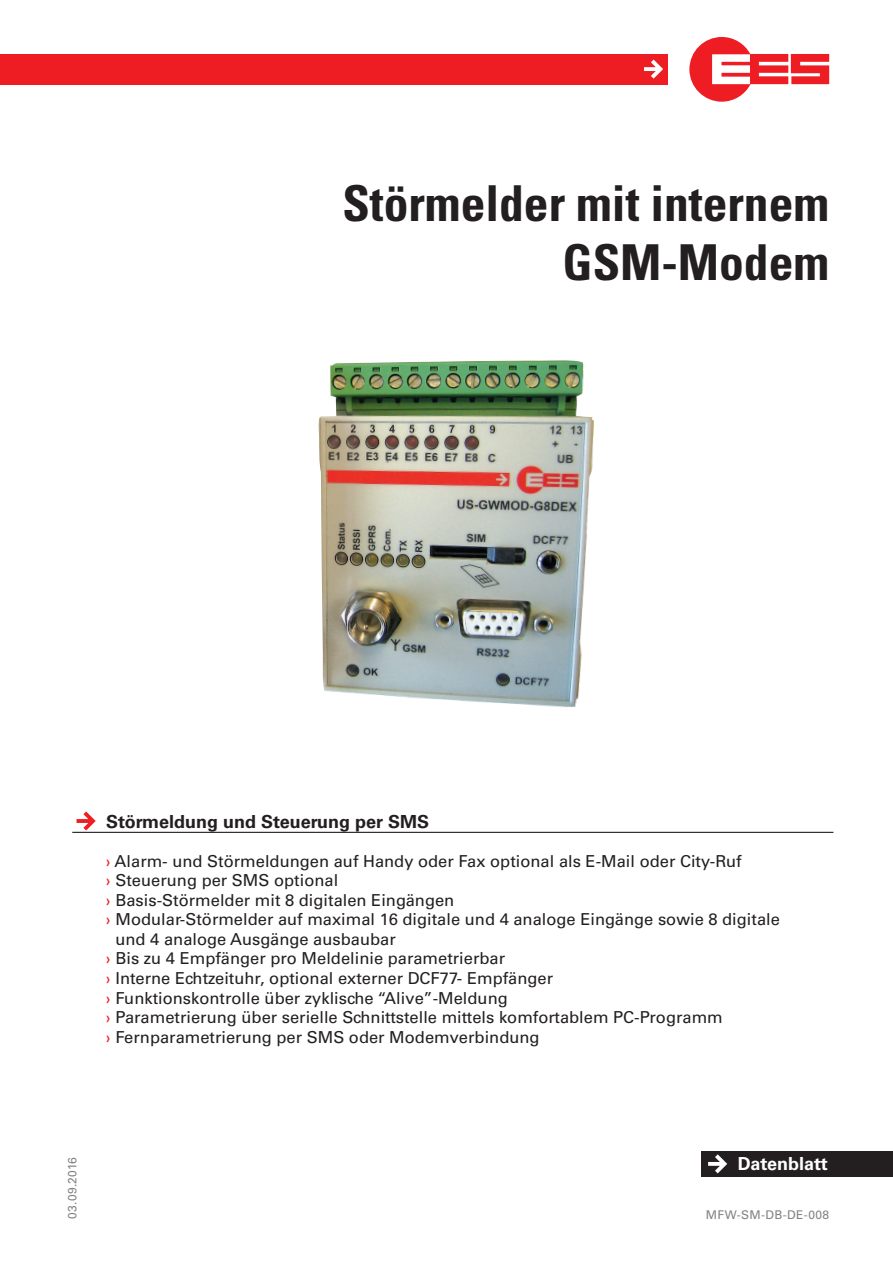
<style>
.page{position:relative;width:893px;height:1263px;background:#fff}
.page>*{position:absolute;margin:0;border:0;box-sizing:border-box;transform-origin:0 0}
.t1{font:700 condensed 49.5px/58.7px "Univers LT Std";color:#231f20;text-align:right}
.t2{font:700 18px "Univers LT Std";color:#231f20}
.t3{font:700 18px "Univers LT Std";color:#fff}
.t4{font:16.5px "Univers LT Std";color:#231f20}
.t5{font:12px "Univers LT Std";letter-spacing:.025em;color:#808285}
.s1{color:#ee1d23}
</style>
<div class="page">
<svg style="left:689px;top:37px;width:140px;height:65px"></svg>
<div style="left:0;top:54px;width:667px;height:30px;background:#ee1d23"></div>
<svg style="left:644px;top:60px;width:19px;height:19px"></svg>
<hr style="left:72px;top:832px;width:761px;height:1px;background:#231f20">
<svg style="left:77px;top:811px;width:19px;height:19px"></svg>
<div style="left:701px;top:1151px;width:192px;height:25px;background:#231f20"></div>
<svg style="left:708px;top:1154px;width:19px;height:19px"></svg>
<img style="left:318px;top:360px;width:276px;height:347px">
<h1 class="t1" style="left:342px;top:174px;width:488px">Störmelder mit internem<br>GSM-Modem</h1>
<p class="t2" style="left:106px;top:811px;width:324px">Störmeldung und Steuerung per SMS</p>
<p class="t4" style="left:106px;top:851px;width:637px"><span class="s1">›</span> Alarm- und Störmeldungen auf Handy oder Fax optional als E-Mail oder City-Ruf</p>
<p class="t4" style="left:106px;top:870px;width:233px"><span class="s1">›</span> Steuerung per SMS optional</p>
<p class="t4" style="left:106px;top:890px;width:350px"><span class="s1">›</span> Basis-Störmelder mit 8 digitalen Eingängen</p>
<p class="t4" style="left:106px;top:910px;width:675px"><span class="s1">›</span> Modular-Störmelder auf maximal 16 digitale und 4 analoge Eingänge sowie 8 digitale</p>
<p class="t4" style="left:115px;top:929px;width:282px">und 4 analoge Ausgänge ausbaubar</p>
<p class="t4" style="left:106px;top:949px;width:400px"><span class="s1">›</span> Bis zu 4 Empfänger pro Meldelinie parametrierbar</p>
<p class="t4" style="left:106px;top:968px;width:448px"><span class="s1">›</span> Interne Echtzeituhr, optional externer DCF77- Empfänger</p>
<p class="t4" style="left:106px;top:988px;width:403px"><span class="s1">›</span> Funktionskontrolle über zyklische “Alive”-Meldung</p>
<p class="t4" style="left:106px;top:1007px;width:618px"><span class="s1">›</span> Parametrierung über serielle Schnittstelle mittels komfortablem PC-Programm</p>
<p class="t4" style="left:106px;top:1027px;width:435px"><span class="s1">›</span> Fernparametrierung per SMS oder Modemverbindung</p>
<p class="t5" style="left:65px;top:1219px;width:63px;rotate:-90deg">03.09.2016</p>
<p class="t3" style="left:738px;top:1153px;width:91px">Datenblatt</p>
<p class="t5" style="left:706px;top:1207px;width:125px">MFW-SM-DB-DE-008</p>
</div>
